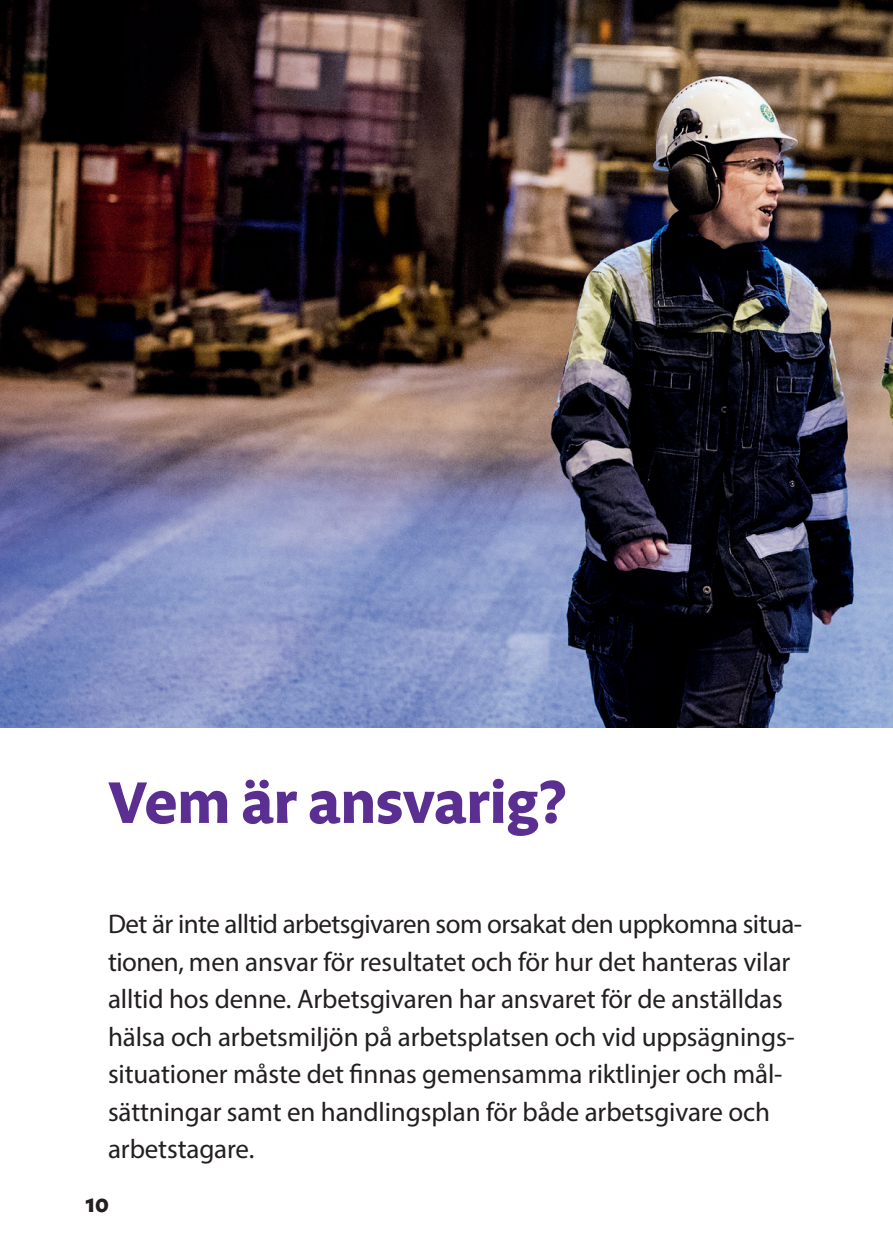
<style>
.page{position:relative;width:893px;height:1259px;background:#fff}
.page>*{position:absolute;margin:0;border:0;box-sizing:border-box;transform-origin:0 0}
.t1{font:700 60px "Legato";letter-spacing:-.01em;color:#5b2e91}
.t2{font:27px/37.5px "Myriad Pro";letter-spacing:-.005em;color:#231f20}
.t3{font:700 24px "Legato";color:#231f20}
</style>
<div class="page">
<img style="left:0;top:0;width:893px;height:727px">
<h1 class="t1" style="left:108px;top:767px;width:461px">Vem är ansvarig?</h1>
<p class="t2" style="left:108px;top:905px;width:696px">Det är inte alltid arbetsgivaren som orsakat den uppkomna situa&shy;tionen, men ansvar för resultatet och för hur det hanteras vilar alltid hos denne. Arbetsgivaren har ansvaret för de anställdas hälsa och arbetsmiljön på arbetsplatsen och vid uppsägnings&shy;situationer måste det finnas gemensamma riktlinjer och mål&shy;sättningar samt en handlingsplan för både arbetsgivare och arbetstagare.</p>
<p class="t3" style="left:85px;top:1190px;width:25px">10</p>
</div>
